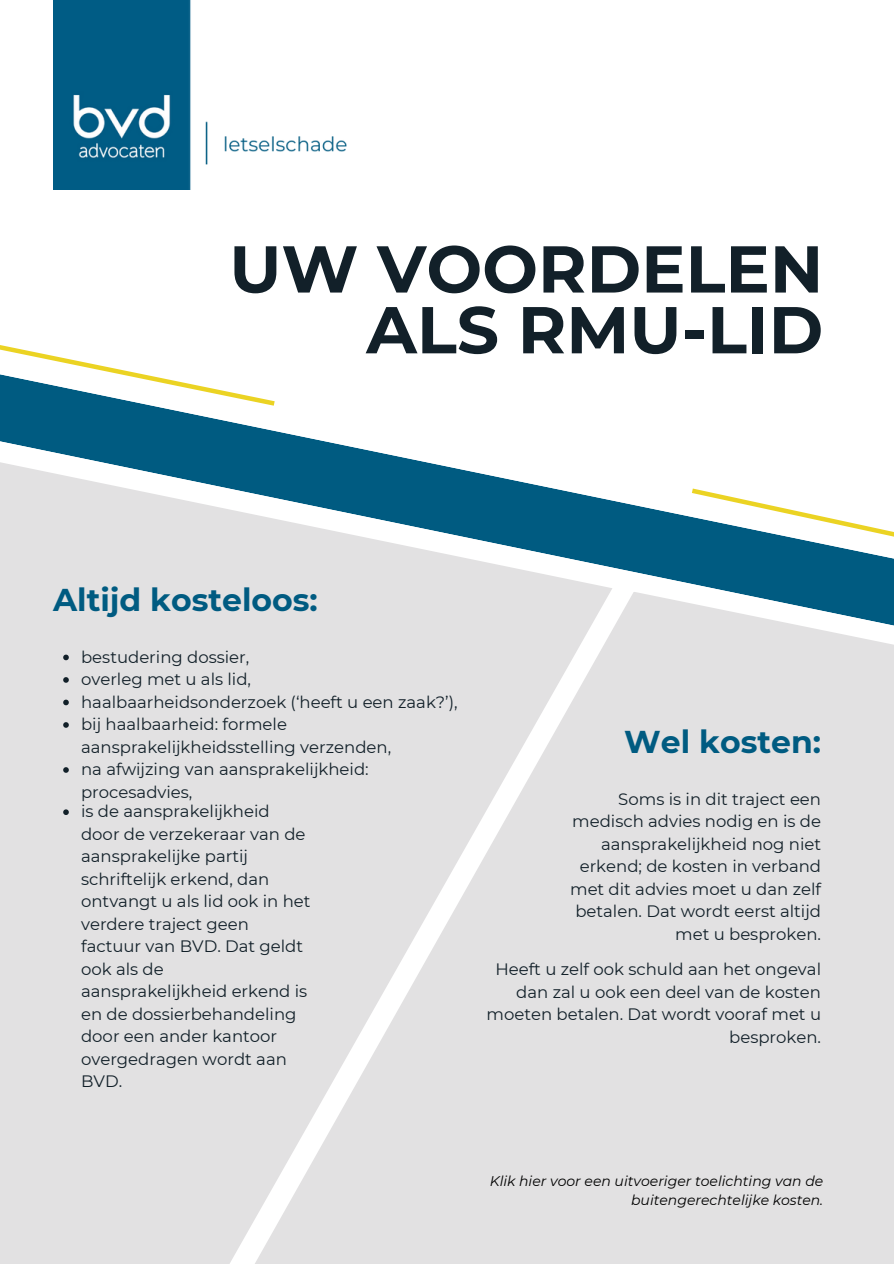
<style>
.page{position:relative;width:894px;height:1264px;background:#fff}
.page>*{position:absolute;margin:0;border:0;box-sizing:border-box;transform-origin:0 0}
.t1{font:700 66px/60.8px "Montserrat";color:#122029;text-align:right}
.t2{font:700 31.5px "Montserrat";color:#005b81}
.t3{font:16.5px/22.5px "Montserrat";color:#122029}
.t4{font:italic 13.95px/19.2px "Montserrat";color:#000;text-align:right}
</style>
<div class="page">
<div style="left:0;top:711px;width:234px;height:552px;background:#e2e1e2"></div>
<svg style="left:0;top:409px;width:686px;height:302px"></svg>
<div style="left:234px;top:591px;width:659px;height:672px;background:#e2e1e2"></div>
<svg style="left:686px;top:488px;width:207px;height:132px"></svg>
<svg style="left:0;top:345px;width:275px;height:64px"></svg>
<img style="left:53px;top:0;width:294px;height:189px">
<svg style="left:63px;top:654px;width:6px;height:6px"></svg>
<svg style="left:63px;top:677px;width:6px;height:5px"></svg>
<svg style="left:63px;top:699px;width:6px;height:6px"></svg>
<svg style="left:63px;top:722px;width:6px;height:5px"></svg>
<svg style="left:63px;top:767px;width:6px;height:5px"></svg>
<svg style="left:63px;top:809px;width:6px;height:6px"></svg>
<p class="t1" style="left:229px;top:238px;width:595px">UW VOORDELEN<br>ALS RMU-LID</p>
<h1 class="t2" style="left:53px;top:580px;width:266px">Altijd kosteloos:</h1>
<h2 class="t3" style="left:81px;top:645px;width:170px">bestudering dossier,</h2>
<p class="t3" style="left:81px;top:668px;width:171px">overleg met u als lid,</p>
<p class="t3" style="left:81px;top:690px;width:378px">haalbaarheidsonderzoek (‘heeft u een zaak?’),</p>
<p class="t3" style="left:81px;top:713px;width:311px">bij haalbaarheid: formele aansprakelijkheidsstelling verzenden,</p>
<p class="t3" style="left:81px;top:758px;width:289px">na afwijzing van aansprakelijkheid: procesadvies,</p>
<p class="t3" style="left:81px;top:800px;width:231px">is de aansprakelijkheid door de verzekeraar van de aansprakelijke partij schriftelijk erkend, dan ontvangt u als lid ook in het verdere traject geen factuur van BVD. Dat geldt ook als de aansprakelijkheid erkend is en de dossierbehandeling door een ander kantoor overgedragen wordt aan<br>BVD.</p>
<p class="t2" style="left:624px;top:722px;width:198px">Wel kosten:</p>
<p class="t3" style="left:570px;top:787px;width:252px;text-align:right">Soms is in dit traject een medisch advies nodig en is de aansprakelijkheid nog niet erkend; de kosten in verband met dit advies moet u dan zelf betalen. Dat wordt eerst altijd met u besproken.</p>
<h3 class="t3" style="left:486px;top:958px;width:336px;text-align:right">Heeft u zelf ook schuld aan het ongeval dan zal u ook een deel van de kosten moeten betalen. Dat wordt vooraf met u besproken.</h3>
<h3 class="t4" style="left:489px;top:1171px;width:335px">Klik hier voor een uitvoeriger toelichting van de buitengerechtelijke kosten.</h3>
</div>
